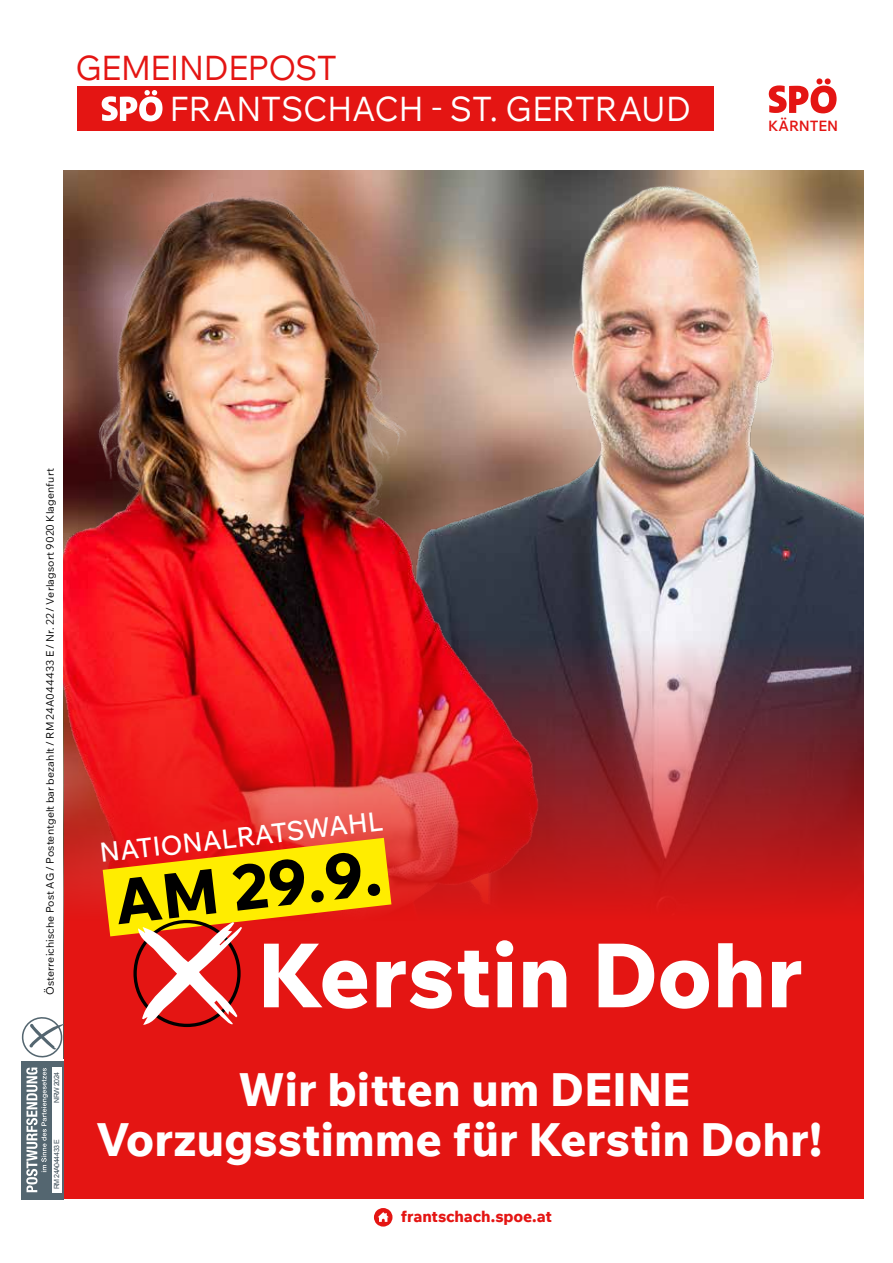
<style>
.page{position:relative;width:893px;height:1263px;background:#fff}
.page>*{position:absolute;margin:0;border:0;box-sizing:border-box;transform-origin:0 0}
.t1{font:800 88.95px "Wix Madefor Text";color:#fff}
.t2{font:800 45.75px/49.5px "Wix Madefor Text";color:#fff;text-align:center}
.t3{font:33.75px "Wix Madefor Text";letter-spacing:-.01em;color:#fff}
.t4{font:33.75px "Wix Madefor Text";letter-spacing:-.025em;color:#e41513}
.t5{font:500 26.55px "Wix Madefor Text";color:#fff}
.t6{font:800 15.75px "Wix Madefor Text";letter-spacing:-.01em;color:#e41513}
.t7{font:600 14.4px "Wix Madefor Text";letter-spacing:-.015em;color:#e41513}
.t8{font:10.5px "Wix Madefor Text";letter-spacing:.015em;color:#000}
.t9{font:7.05px "Arial";letter-spacing:-.055em;color:#42525c}
</style>
<div class="page">
<img style="left:313px;top:173px;width:550px;height:458px">
<img style="left:64px;top:191px;width:478px;height:440px">
<svg style="left:64px;top:631px;width:799px;height:568px;background:#ce2021"></svg>
<div style="left:21px;top:1061px;width:43px;height:138px;background:#546670"></div>
<svg style="left:26px;top:1067px;width:22px;height:125px"></svg>
<svg style="left:22px;top:1017px;width:42px;height:42px"></svg>
<div style="left:52px;top:1068px;width:9px;height:125px;background:#fff"></div>
<div style="left:78px;top:86px;width:636px;height:44px;background:#e41513"></div>
<svg style="left:102px;top:90px;width:61px;height:31px"></svg>
<svg style="left:374px;top:1208px;width:18px;height:18px"></svg>
<svg style="left:769px;top:78px;width:68px;height:35px"></svg>
<svg style="left:103px;top:838px;width:288px;height:187px;background:#d2571b"></svg>
<h3 class="t4" style="left:75px;top:43px;width:263px">GEMEINDEPOST</h3>
<h3 class="t3" style="left:170px;top:84px;width:523px">FRANTSCHACH - ST. GERTRAUD</h3>
<h3 class="t7" style="left:768px;top:114px;width:72px">KÄRNTEN</h3>
<p class="t8" style="left:42px;top:995px;width:529px;rotate:-90deg">Österreichische Post AG / Postentgelt bar bezahlt / RM 24A044433 E / Nr. 22 / Verlagsort 9020 Klagenfurt</p>
<p class="t9" style="left:52px;top:1102px;width:32px;rotate:-90deg">NRW 2024</p>
<p class="t9" style="left:52px;top:1189px;width:52px;rotate:-90deg">RM 24A044433 E</p>
<h3 class="t5" style="left:98px;top:831px;width:286px;rotate:-6deg">NATIONALRATSWAHL</h3>
<h1 class="t1" style="left:257px;top:903px;width:548px">Kerstin Dohr</h1>
<h2 class="t2" style="left:96px;top:1062px;width:728px">Wir bitten um DEINE<br>Vorzugsstimme für Kerstin Dohr!</h2>
<h3 class="t6" style="left:401px;top:1203px;width:152px">frantschach.spoe.at</h3>
</div>
